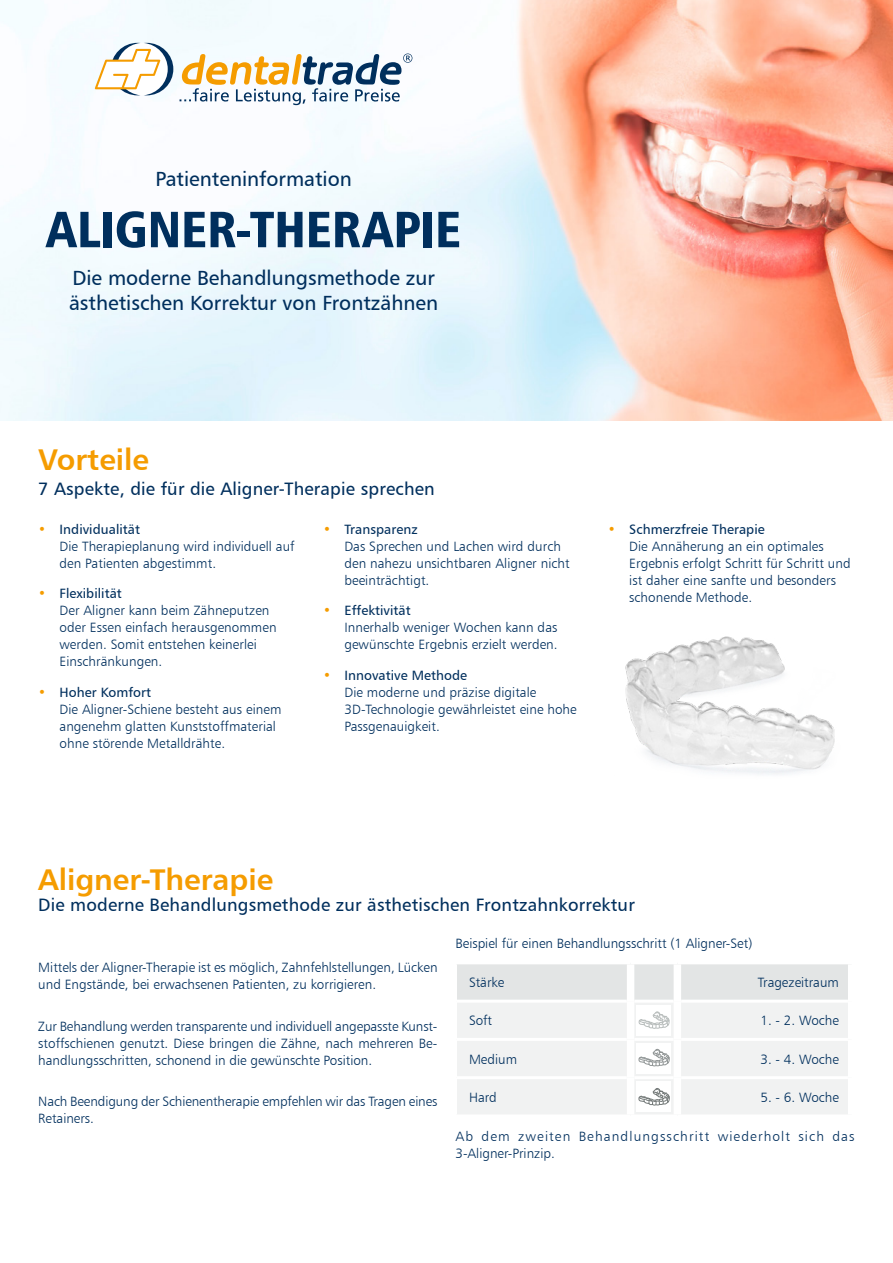
<style>
.page{position:relative;width:893px;height:1263px;background:#fff}
.page>*{position:absolute;margin:0;border:0;box-sizing:border-box;transform-origin:0 0}
.t1{font:51px "Humanist 777 BT Black Condensed B";letter-spacing:-.01em;color:#002f5d}
.t2{font:30px "Humanist 777 BT Bold B";color:#f59c00}
.t3{font:20.55px/25.5px "Humanist 777 BT Roman B";color:#002f5d}
.t4{font:18px "Humanist 777 BT Roman B";letter-spacing:.01em;color:#002f5d}
.t5{font:13.5px/17px "Humanist 777 BT Light B";letter-spacing:.005em;color:#002f5d}
.t6{font:13.5px "Humanist 777 BT Roman B";letter-spacing:.005em;color:#002f5d}
.t7{font:13.5px/17px "Humanist 777 BT Light B";letter-spacing:.08em;color:#002f5d}
.s1{color:#f59c00}
</style>
<div class="page">
<img style="left:0;top:0;width:893px;height:421px">
<svg style="left:95px;top:43px;width:78px;height:52px"></svg>
<svg style="left:180px;top:54px;width:232px;height:51px"></svg>
<img style="left:625px;top:636px;width:210px;height:139px">
<div style="left:457px;top:964px;width:391px;height:36px;background:#e3e5e5"></div>
<div style="left:457px;top:1003px;width:391px;height:111px;background:#f1f2f2"></div>
<hr style="left:457px;top:1038px;width:170px;height:3px;background:#fff">
<hr style="left:457px;top:1076px;width:170px;height:3px;background:#fff">
<hr style="left:634px;top:1038px;width:40px;height:3px;background:#fff">
<hr style="left:681px;top:1038px;width:167px;height:3px;background:#fff">
<hr style="left:634px;top:1076px;width:40px;height:3px;background:#fff">
<hr style="left:681px;top:1076px;width:167px;height:3px;background:#fff">
<div style="left:627px;top:964px;width:7px;height:37px;background:#fff"></div>
<div style="left:674px;top:964px;width:7px;height:37px;background:#fff"></div>
<div style="left:627px;top:1001px;width:7px;height:38px;background:#fff"></div>
<div style="left:674px;top:1001px;width:7px;height:38px;background:#fff"></div>
<div style="left:627px;top:1039px;width:7px;height:39px;background:#fff"></div>
<div style="left:674px;top:1039px;width:7px;height:39px;background:#fff"></div>
<div style="left:627px;top:1078px;width:7px;height:36px;background:#fff"></div>
<div style="left:674px;top:1078px;width:7px;height:36px;background:#fff"></div>
<div style="left:636px;top:1005px;width:35px;height:30px;background:#fff"></div>
<div style="left:636px;top:1043px;width:35px;height:31px;background:#fff"></div>
<div style="left:636px;top:1081px;width:35px;height:31px;background:#fff"></div>
<svg style="left:638px;top:1088px;width:32px;height:17px"></svg>
<svg style="left:639px;top:1012px;width:30px;height:16px"></svg>
<svg style="left:638px;top:1049px;width:31px;height:17px"></svg>
<h3 class="t3" style="left:155px;top:166px;width:198px">Patienteninformation</h3>
<h1 class="t1" style="left:46px;top:197px;width:417px">ALIGNER-THERAPIE</h1>
<h3 class="t3" style="left:69px;top:264px;width:371px">Die moderne Behandlungsmethode zur ästhetischen Korrektur von Frontzähnen</h3>
<h2 class="t2" style="left:38px;top:440px;width:112px">Vorteile</h2>
<h3 class="t4" style="left:38px;top:478px;width:398px">7 Aspekte, die für die Aligner-Therapie sprechen</h3>
<p class="t6" style="left:38px;top:521px;width:103px"><span class="s1">•</span> Individualität</p>
<p class="t5" style="left:60px;top:537px;width:237px">Die Therapieplanung wird individuell auf den Patienten abgestimmt.</p>
<p class="t6" style="left:38px;top:585px;width:85px"><span class="s1">•</span> Flexibilität</p>
<p class="t5" style="left:60px;top:602px;width:218px">Der Aligner kann beim Zähneputzen oder Essen einfach herausgenommen werden. Somit entstehen keinerlei<br>Einschränkungen.</p>
<p class="t6" style="left:38px;top:684px;width:114px"><span class="s1">•</span> Hoher Komfort</p>
<p class="t5" style="left:60px;top:700px;width:223px">Die Aligner-Schiene besteht aus einem angenehm glatten Kunststoffmaterial ohne störende Metalldrähte.</p>
<p class="t6" style="left:323px;top:521px;width:96px"><span class="s1">•</span> Transparenz</p>
<p class="t5" style="left:344px;top:537px;width:227px">Das Sprechen und Lachen wird durch den nahezu unsichtbaren Aligner nicht beeinträchtigt.</p>
<p class="t6" style="left:323px;top:602px;width:89px"><span class="s1">•</span> Effektivität</p>
<p class="t5" style="left:344px;top:619px;width:215px">Innerhalb weniger Wochen kann das gewünschte Ergebnis erzielt werden.</p>
<p class="t6" style="left:323px;top:667px;width:146px"><span class="s1">•</span> Innovative Methode</p>
<p class="t5" style="left:344px;top:683px;width:234px">Die moderne und präzise digitale<br>3D-Technologie gewährleistet eine hohe<br>Passgenauigkeit.</p>
<p class="t6" style="left:608px;top:521px;width:158px"><span class="s1">•</span> Schmerzfreie Therapie</p>
<p class="t5" style="left:629px;top:537px;width:223px">Die Annäherung an ein optimales<br>Ergebnis erfolgt Schritt für Schritt und ist daher eine sanfte und besonders schonende Methode.</p>
<h2 class="t2" style="left:38px;top:861px;width:237px">Aligner-Therapie</h2>
<h3 class="t4" style="left:38px;top:893px;width:598px">Die moderne Behandlungsmethode zur ästhetischen Frontzahnkorrektur</h3>
<p class="t5" style="left:38px;top:959px;width:401px">Mittels der Aligner-Therapie ist es möglich, Zahnfehlstellungen, Lücken und Engstände, bei erwachsenen Patienten, zu korrigieren.</p>
<p class="t5" style="left:38px;top:1017px;width:401px;text-align:justify">Zur Behandlung werden transparente und individuell angepasste Kunst&shy;stoffschienen genutzt. Diese bringen die Zähne, nach mehreren Be&shy;handlungsschritten, schonend in die gewünschte Position.</p>
<p class="t5" style="left:38px;top:1092px;width:401px">Nach Beendigung der Schienentherapie empfehlen wir das Tragen eines<br>Retainers.</p>
<p class="t5" style="left:455px;top:935px;width:298px">Beispiel für einen Behandlungsschritt (1 Aligner-Set)</p>
<p class="t5" style="left:469px;top:974px;width:37px">Stärke</p>
<p class="t5" style="left:758px;top:974px;width:83px">Tragezeitraum</p>
<p class="t5" style="left:469px;top:1012px;width:25px">Soft</p>
<p class="t5" style="left:760px;top:1012px;width:80px">1. - 2. Woche</p>
<p class="t5" style="left:469px;top:1050px;width:50px">Medium</p>
<p class="t5" style="left:760px;top:1050px;width:80px">3. - 4. Woche</p>
<p class="t5" style="left:469px;top:1088px;width:29px">Hard</p>
<p class="t5" style="left:760px;top:1088px;width:80px">5. - 6. Woche</p>
<p class="t7" style="left:455px;top:1128px;width:401px">Ab dem zweiten Behandlungsschritt wiederholt sich das<br>3-Aligner-Prinzip.</p>
</div>
